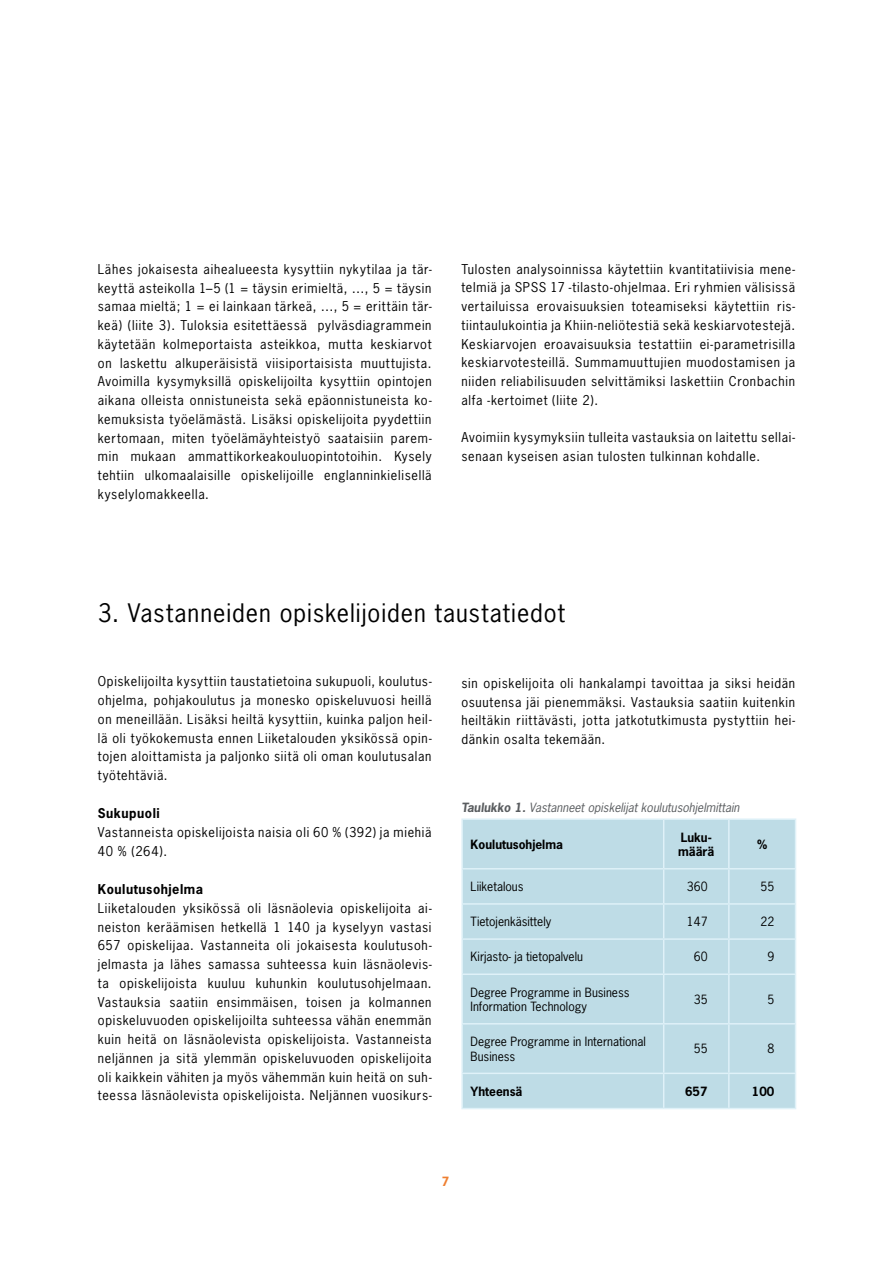
<style>
.page{position:relative;width:893px;height:1263px;background:#fff}
.page>*{position:absolute;margin:0;border:0;box-sizing:border-box;transform-origin:0 0}
.t1{font:24px "News Gothic";letter-spacing:.04em;color:#000}
.t2{font:12.75px/18.8px "News Gothic";letter-spacing:.06em;color:#000;text-align:justify}
.t3{font:700 12.75px "News Gothic";letter-spacing:.04em;color:#000}
.t4{font:12px/14.4px "News Gothic";color:#000}
.t5{font:italic 12px "News Gothic";color:#595c5f}
.t6{font:700 12px/14.4px "News Gothic";color:#000}
.t7{font:700 12px "News Gothic";color:#ef7f30}
.s1{font-weight:700}
</style>
<div class="page">
<div style="left:463px;top:820px;width:332px;height:288px;background:#bedce6"></div>
<div style="left:462px;top:1024px;width:202px;height:49px;background:#bedce6"></div>
<hr style="left:461px;top:818px;width:203px;height:2px;background:#dff1f8">
<hr style="left:461px;top:820px;width:2px;height:48px;background:#dff1f8">
<hr style="left:664px;top:818px;width:65px;height:2px;background:#dff1f8">
<hr style="left:663px;top:820px;width:1px;height:48px;background:#dff1f8">
<hr style="left:729px;top:818px;width:67px;height:2px;background:#dff1f8">
<hr style="left:728px;top:820px;width:2px;height:48px;background:#dff1f8">
<hr style="left:795px;top:820px;width:1px;height:48px;background:#dff1f8">
<hr style="left:461px;top:868px;width:203px;height:1px;background:#dff1f8">
<hr style="left:461px;top:869px;width:2px;height:34px;background:#dff1f8">
<hr style="left:664px;top:868px;width:65px;height:1px;background:#dff1f8">
<hr style="left:663px;top:869px;width:1px;height:34px;background:#dff1f8">
<hr style="left:729px;top:868px;width:67px;height:1px;background:#dff1f8">
<hr style="left:728px;top:869px;width:2px;height:34px;background:#dff1f8">
<hr style="left:795px;top:869px;width:1px;height:34px;background:#dff1f8">
<hr style="left:461px;top:903px;width:203px;height:2px;background:#dff1f8">
<hr style="left:461px;top:905px;width:2px;height:33px;background:#dff1f8">
<hr style="left:664px;top:903px;width:65px;height:2px;background:#dff1f8">
<hr style="left:663px;top:905px;width:1px;height:33px;background:#dff1f8">
<hr style="left:729px;top:903px;width:67px;height:2px;background:#dff1f8">
<hr style="left:728px;top:905px;width:2px;height:33px;background:#dff1f8">
<hr style="left:795px;top:905px;width:1px;height:33px;background:#dff1f8">
<hr style="left:461px;top:938px;width:203px;height:2px;background:#dff1f8">
<hr style="left:461px;top:940px;width:2px;height:33px;background:#dff1f8">
<hr style="left:664px;top:938px;width:65px;height:2px;background:#dff1f8">
<hr style="left:663px;top:940px;width:1px;height:33px;background:#dff1f8">
<hr style="left:729px;top:938px;width:67px;height:2px;background:#dff1f8">
<hr style="left:728px;top:940px;width:2px;height:33px;background:#dff1f8">
<hr style="left:795px;top:940px;width:1px;height:33px;background:#dff1f8">
<hr style="left:461px;top:973px;width:203px;height:2px;background:#dff1f8">
<hr style="left:461px;top:975px;width:2px;height:48px;background:#dff1f8">
<hr style="left:664px;top:973px;width:65px;height:2px;background:#dff1f8">
<hr style="left:663px;top:975px;width:1px;height:48px;background:#dff1f8">
<hr style="left:729px;top:973px;width:67px;height:2px;background:#dff1f8">
<hr style="left:728px;top:975px;width:2px;height:48px;background:#dff1f8">
<hr style="left:795px;top:975px;width:1px;height:48px;background:#dff1f8">
<hr style="left:664px;top:1023px;width:65px;height:1px;background:#dff1f8">
<hr style="left:729px;top:1023px;width:67px;height:1px;background:#dff1f8">
<hr style="left:728px;top:1024px;width:2px;height:48px;background:#dff1f8">
<hr style="left:795px;top:1024px;width:1px;height:48px;background:#dff1f8">
<hr style="left:461px;top:1074px;width:2px;height:34px;background:#dff1f8">
<hr style="left:664px;top:1072px;width:65px;height:2px;background:#dff1f8">
<hr style="left:663px;top:1074px;width:1px;height:34px;background:#dff1f8">
<hr style="left:729px;top:1072px;width:67px;height:2px;background:#dff1f8">
<hr style="left:728px;top:1074px;width:2px;height:34px;background:#dff1f8">
<hr style="left:795px;top:1074px;width:1px;height:34px;background:#dff1f8">
<hr style="left:461px;top:1108px;width:203px;height:1px;background:#dff1f8">
<hr style="left:664px;top:1108px;width:65px;height:1px;background:#dff1f8">
<hr style="left:729px;top:1108px;width:67px;height:1px;background:#dff1f8">
<hr style="left:461px;top:1024px;width:2px;height:48px;background:#dff1f8">
<hr style="left:461px;top:1023px;width:203px;height:1px;background:#dff1f8">
<hr style="left:663px;top:1024px;width:1px;height:48px;background:#dff1f8">
<hr style="left:461px;top:1072px;width:203px;height:2px;background:#dff1f8">
<p class="t2" style="left:98px;top:260px;width:335px">Lähes jokaisesta aihealueesta kysyttiin nykytilaa ja tär&shy;keyttä asteikolla 1–5 (1 = täysin erimieltä, …, 5 = täysin samaa mieltä; 1 = ei lainkaan tärkeä, …, 5 = erittäin tär&shy;keä) (liite 3). Tuloksia esitettäessä pylväsdiagrammein käytetään kolmeportaista asteikkoa, mutta keskiarvot on laskettu alkuperäisistä viisiportaisista muuttujista.<br>Avoimilla kysymyksillä opiskelijoilta kysyttiin opintojen aikana olleista onnistuneista sekä epäonnistuneista ko&shy;kemuksista työelämästä. Lisäksi opiskelijoita pyydettiin kertomaan, miten työelämäyhteistyö saataisiin parem&shy;min mukaan ammattikorkeakouluopintotoihin. Kysely tehtiin ulkomaalaisille opiskelijoille englanninkielisellä kyselylomakkeella.</p>
<p class="t2" style="left:461px;top:259px;width:335px">Tulosten analysoinnissa käytettiin kvantitatiivisia mene&shy;telmiä ja SPSS 17 -tilasto-ohjelmaa. Eri ryhmien välisissä vertailuissa erovaisuuksien toteamiseksi käytettiin ris&shy;tiintaulukointia ja Khiin-neliötestiä sekä keskiarvotestejä.<br>Keskiarvojen eroavaisuuksia testattiin ei-parametrisilla keskiarvotesteillä. Summamuuttujien muodostamisen ja niiden reliabilisuuden selvittämiksi laskettiin Cronbachin alfa -kertoimet (liite 2).</p>
<p class="t2" style="left:461px;top:428px;width:335px">Avoimiin kysymyksiin tulleita vastauksia on laitettu sellai&shy;senaan kyseisen asian tulosten tulkinnan kohdalle.</p>
<h1 class="t1" style="left:98px;top:597px;width:469px">3. Vastanneiden opiskelijoiden taustatiedot</h1>
<p class="t2" style="left:98px;top:672px;width:335px">Opiskelijoilta kysyttiin taustatietoina sukupuoli, koulutus&shy;ohjelma, pohjakoulutus ja monesko opiskeluvuosi heillä on meneillään. Lisäksi heiltä kysyttiin, kuinka paljon heil&shy;lä oli työkokemusta ennen Liiketalouden yksikössä opin&shy;tojen aloittamista ja paljonko siitä oli oman koulutusalan työtehtäviä.</p>
<p class="t3" style="left:98px;top:805px;width:63px">Sukupuoli</p>
<p class="t2" style="left:98px;top:823px;width:335px">Vastanneista opiskelijoista naisia oli 60 % (392) ja miehiä<br>40 % (264).</p>
<p class="t3" style="left:98px;top:881px;width:107px">Koulutusohjelma</p>
<p class="t2" style="left:98px;top:898px;width:335px">Liiketalouden yksikössä oli läsnäolevia opiskelijoita ai&shy;neiston keräämisen hetkellä 1 140 ja kyselyyn vastasi 657 opiskelijaa. Vastanneita oli jokaisesta koulutusoh&shy;jelmasta ja lähes samassa suhteessa kuin läsnäolevis&shy;ta opiskelijoista kuuluu kuhunkin koulutusohjelmaan.<br>Vastauksia saatiin ensimmäisen, toisen ja kolmannen opiskeluvuoden opiskelijoilta suhteessa vähän enemmän kuin heitä on läsnäolevista opiskelijoista. Vastanneista neljännen ja sitä ylemmän opiskeluvuoden opiskelijoita oli kaikkein vähiten ja myös vähemmän kuin heitä on suh&shy;teessa läsnäolevista opiskelijoista. Neljännen vuosikurs-</p>
<p class="t2" style="left:461px;top:673px;width:335px">sin opiskelijoita oli hankalampi tavoittaa ja siksi heidän osuutensa jäi pienemmäksi. Vastauksia saatiin kuitenkin heiltäkin riittävästi, jotta jatkotutkimusta pystyttiin hei&shy;dänkin osalta tekemään.</p>
<p class="t5" style="left:461px;top:800px;width:282px"><span class="s1">Ta u lu kko 1 .</span> Vastanneet opiskelijat koulutusohjelmittain</p>
<p class="t6" style="left:471px;top:837px;width:94px">Koulutusohjelma</p>
<p class="t6" style="left:678px;top:830px;width:38px">Luku&shy;määrä</p>
<p class="t6" style="left:757px;top:837px;width:12px">%</p>
<p class="t4" style="left:471px;top:879px;width:54px">Liiketalous</p>
<p class="t4" style="left:687px;top:879px;width:22px">360</p>
<p class="t4" style="left:760px;top:879px;width:15px">55</p>
<p class="t4" style="left:471px;top:914px;width:82px">Tietojenkäsittely</p>
<p class="t4" style="left:687px;top:914px;width:22px">147</p>
<p class="t4" style="left:760px;top:914px;width:15px">22</p>
<p class="t4" style="left:471px;top:950px;width:114px">Kirjasto- ja tietopalvelu</p>
<p class="t4" style="left:694px;top:950px;width:15px">60</p>
<p class="t4" style="left:767px;top:950px;width:8px">9</p>
<p class="t4" style="left:471px;top:985px;width:160px">Degree Programme in Business<br>Information Technology</p>
<p class="t4" style="left:694px;top:992px;width:15px">35</p>
<p class="t4" style="left:767px;top:992px;width:8px">5</p>
<p class="t4" style="left:471px;top:1034px;width:177px">Degree Programme in International<br>Business</p>
<p class="t4" style="left:694px;top:1041px;width:15px">55</p>
<p class="t4" style="left:767px;top:1041px;width:8px">8</p>
<p class="t6" style="left:471px;top:1084px;width:53px">Yhteensä</p>
<p class="t6" style="left:685px;top:1084px;width:24px">657</p>
<p class="t6" style="left:752px;top:1084px;width:24px">100</p>
<p class="t7" style="left:442px;top:1173px;width:9px">7</p>
</div>
